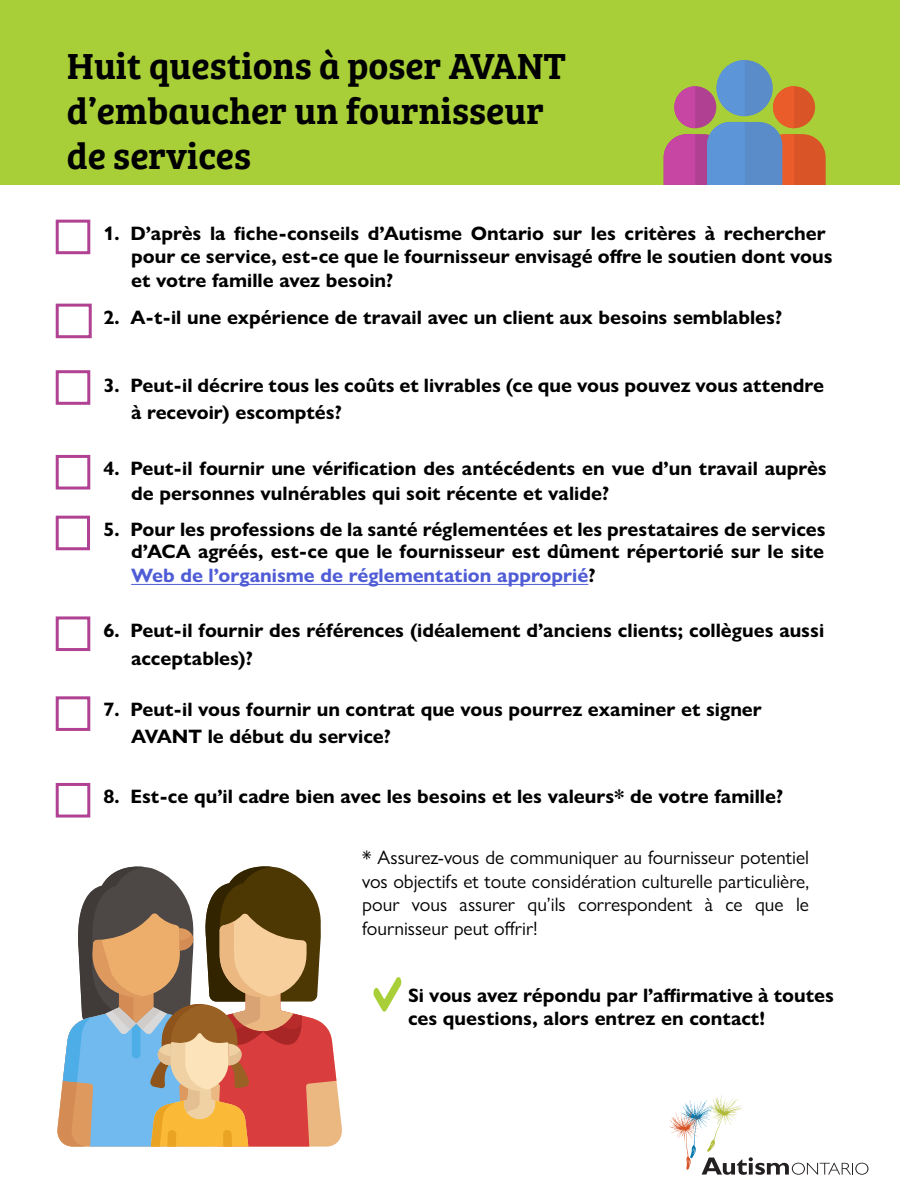
<style>
.page{position:relative;width:900px;height:1200px;background:#fff}
.page>*{position:absolute;margin:0;border:0;box-sizing:border-box;transform-origin:0 0}
.t1{font:37.5px/45px "Bree Serif Sb";color:#000}
.t2{font:700 19.5px/24px "Gill Sans Nova";color:#000}
.t3{font:19.5px/23.4px "Gill Sans Nova";color:#000;text-align:justify}
.s1{color:#4f5cd6}
</style>
<div class="page">
<div style="left:1px;top:0;width:899px;height:186px;background:#a9cf38"></div>
<svg style="left:664px;top:60px;width:162px;height:126px"></svg>
<div style="left:56px;top:220px;width:34px;height:34px;border:3px solid #b14192"></div>
<div style="left:56px;top:455px;width:34px;height:35px;border:3px solid #b14192"></div>
<div style="left:56px;top:516px;width:34px;height:34px;border:3px solid #b14192"></div>
<svg style="left:669px;top:1095px;width:200px;height:80px"></svg>
<svg style="left:57px;top:866px;width:285px;height:281px"></svg>
<div style="left:56px;top:304px;width:36px;height:34px;border:3px solid #b14192"></div>
<hr style="left:131px;top:584px;width:457px;height:1px;background:#4f5cd6">
<div style="left:56px;top:370px;width:34px;height:35px;border:3px solid #b14192"></div>
<div style="left:56px;top:616px;width:34px;height:35px;border:3px solid #b14192"></div>
<div style="left:56px;top:696px;width:34px;height:35px;border:3px solid #b14192"></div>
<div style="left:56px;top:783px;width:34px;height:35px;border:3px solid #b14192"></div>
<svg style="left:373px;top:977px;width:29px;height:35px"></svg>
<p class="t1" style="left:67px;top:42px;width:501px">Huit questions à poser AVANT d’embaucher un fournisseur de services</p>
<p class="t2" style="left:103px;top:222px;width:724px">1. D’après la fiche-conseils d’Autisme Ontario sur les critères à rechercher</p>
<p class="t2" style="left:131px;top:245px;width:703px">pour ce service, est-ce que le fournisseur envisagé offre le soutien dont vous et votre famille avez besoin?</p>
<p class="t2" style="left:103px;top:306px;width:680px">2. A-t-il une expérience de travail avec un client aux besoins semblables?</p>
<p class="t2" style="left:131px;top:371px;width:694px;line-height:27.5px;text-indent:-28px">3. Peut-il décrire tous les coûts et livrables (ce que vous pouvez vous attendre à recevoir) escomptés?</p>
<p class="t2" style="left:103px;top:456px;width:725px">4. Peut-il fournir une vérification des antécédents en vue d’un travail auprès</p>
<p class="t2" style="left:131px;top:482px;width:480px">de personnes vulnérables qui soit récente et valide?</p>
<p class="t2" style="left:103px;top:517px;width:724px">5. Pour les professions de la santé réglementées et les prestataires de services</p>
<p class="t2" style="left:131px;top:540px;width:695px">d’ACA agréés, est-ce que le fournisseur est dûment répertorié sur le site<br><span class="s1">Web de l’organisme de réglementation approprié</span>?</p>
<p class="t2" style="left:131px;top:616px;width:695px;line-height:28.5px;text-indent:-28px">6. Peut-il fournir des références (idéalement d’anciens clients; collègues aussi acceptables)?</p>
<p class="t2" style="left:131px;top:696px;width:632px;line-height:27px;text-indent:-28px">7. Peut-il vous fournir un contrat que vous pourrez examiner et signer<br>AVANT le début du service?</p>
<p class="t2" style="left:103px;top:785px;width:681px">8. Est-ce qu’il cadre bien avec les besoins et les valeurs* de votre famille?</p>
<p class="t3" style="left:362px;top:846px;width:449px">* Assurez-vous de communiquer au fournisseur potentiel vos objectifs et toute considération culturelle particulière, pour vous assurer qu’ils correspondent à ce que le fournisseur peut offrir!</p>
<p class="t2" style="left:408px;top:984px;width:428px;line-height:23.4px">Si vous avez répondu par l’affirmative à toutes ces questions, alors entrez en contact!</p>
</div>
